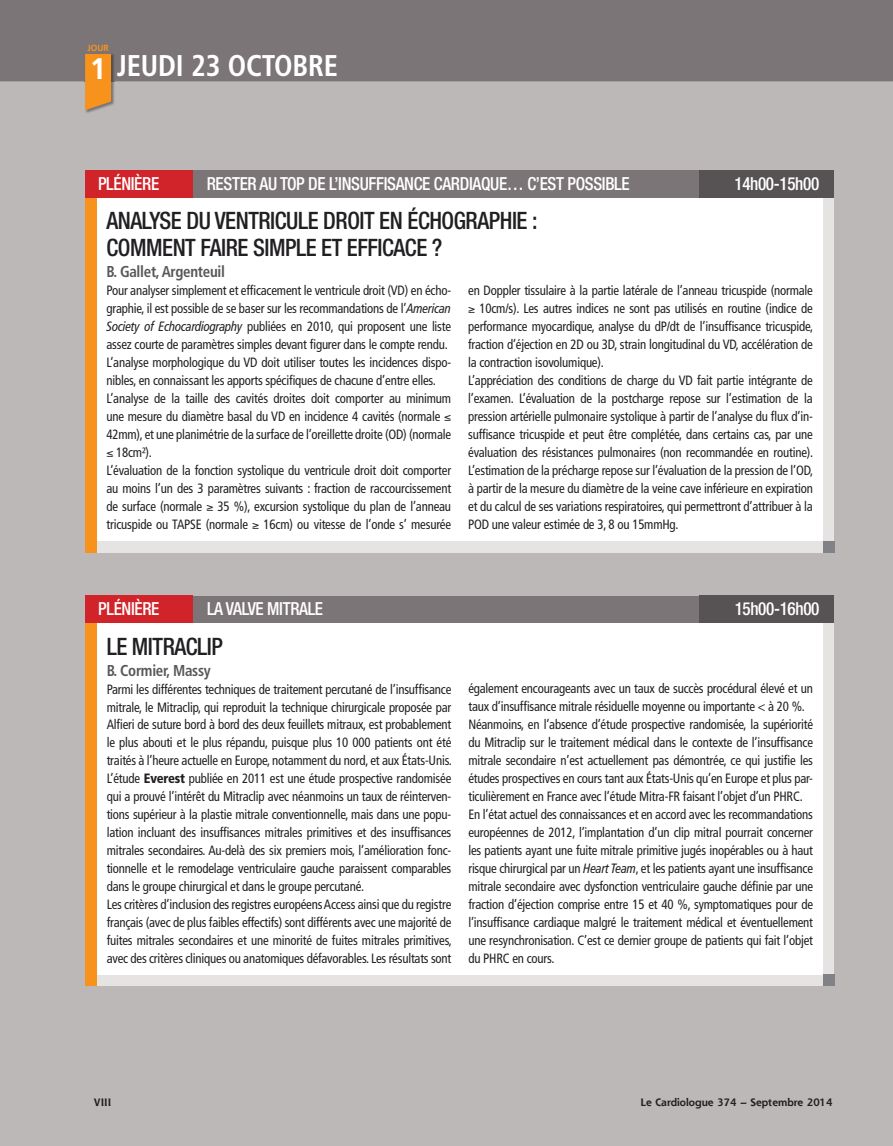
<style>
.page{position:relative;width:893px;height:1146px;background:#fff}
.page>*{position:absolute;margin:0;border:0;box-sizing:border-box;transform-origin:0 0}
.t1{font:700 condensed 30px "Frutiger LT Std";letter-spacing:-.005em;color:#fff;scale:.95 1}
.t2{font:700 29.85px "Frutiger LT Std";color:#fff;scale:.95 1}
.t3{font:500 condensed 24px/27px "Helvetica Neue";letter-spacing:-.02em;color:#211f22;scale:.95 1}
.t4{font:500 condensed 18px "Helvetica Neue";letter-spacing:-.02em;color:#fff;scale:.95 1}
.t5{font:700 condensed 15.75px "Frutiger LT Std";letter-spacing:-.02em;color:#57585a;scale:.95 1}
.t6{font:condensed 13.5px/18px "Frutiger";letter-spacing:-.015em;color:#231f20;scale:.95 1}
.t7{font:700 10.5px "Shannon";color:#231f20}
.t8{font:700 9px "Frutiger LT Std";color:#f7931d;scale:.95 1}
.s1{font-family:"Frutiger LT Pro";font-style:italic}
.s2{font-family:"Frutiger LT Std";font-weight:900}
</style>
<div class="page">
<div style="left:0;top:0;width:892px;height:1146px;background:#bcb8b8"></div>
<div style="left:0;top:0;width:892px;height:81px;background:#7c7577"></div>
<div style="left:193px;top:596px;width:506px;height:28px;background:#7c7577"></div>
<div style="left:699px;top:596px;width:135px;height:54px;background:#575254"></div>
<div style="left:85px;top:596px;width:108px;height:54px;background:#d1232a"></div>
<div style="left:85px;top:624px;width:749px;height:362px;background:#e6e4e3"></div>
<div style="left:85px;top:624px;width:12px;height:362px;background:#f7931d"></div>
<div style="left:97px;top:624px;width:726px;height:351px;background:#fff"></div>
<div style="left:823px;top:975px;width:11px;height:11px;background:#818285"></div>
<img style="left:85px;top:54px;width:29px;height:59px">
<svg style="left:85px;top:54px;width:26px;height:56px"></svg>
<div style="left:192px;top:170px;width:507px;height:28px;background:#7c7577"></div>
<div style="left:699px;top:170px;width:135px;height:54px;background:#575254"></div>
<div style="left:85px;top:170px;width:107px;height:54px;background:#d1232a"></div>
<div style="left:85px;top:198px;width:749px;height:354px;background:#e6e4e3"></div>
<div style="left:85px;top:198px;width:12px;height:354px;background:#f7931d"></div>
<div style="left:97px;top:198px;width:725px;height:343px;background:#fff"></div>
<div style="left:822px;top:541px;width:12px;height:11px;background:#818285"></div>
<p class="t8" style="left:88px;top:45px;width:24px">JOUR</p>
<h2 class="t2" style="left:90px;top:56px;width:18px">1</h2>
<h1 class="t1" style="left:117px;top:54px;width:234px">JEUDI 23 OCTOBRE</h1>
<h3 class="t4" style="left:98px;top:177px;width:66px">PLÉNIÈRE</h3>
<h3 class="t4" style="left:207px;top:177px;width:446px">RESTER AU TOP DE L’INSUFFISANCE CARDIAQUE… C’EST POSSIBLE</h3>
<h3 class="t4" style="left:734px;top:177px;width:91px">14h00-15h00</h3>
<h3 class="t3" style="left:106px;top:209px;width:455px">ANALYSE DU VENTRICULE DROIT EN ÉCHOGRAPHIE :<br>COMMENT FAIRE SIMPLE ET EFFICACE ?</h3>
<p class="t5" style="left:106px;top:265px;width:126px">B. Gallet, Argenteuil</p>
<p class="t6" style="left:106px;top:282px;width:364px">Pour analyser simplement et efficacement le ventricule droit (VD) en écho&shy;graphie, il est possible de se baser sur les recommandations de l’<span class="s1">American Society of Echocardiography</span> publiées en 2010, qui proposent une liste assez courte de paramètres simples devant figurer dans le compte rendu.<br>L’analyse morphologique du VD doit utiliser toutes les incidences dispo&shy;nibles, en connaissant les apports spécifiques de chacune d’entre elles.<br>L’analyse de la taille des cavités droites doit comporter au minimum une mesure du diamètre basal du VD en incidence 4 cavités (normale ≤ 42mm), et une planimétrie de la surface de l’oreillette droite (OD) (normale ≤ 18cm²).<br>L’évaluation de la fonction systolique du ventricule droit doit comporter au moins l’un des 3 paramètres suivants : fraction de raccourcissement de surface (normale ≥ 35 %), excursion systolique du plan de l’anneau tricuspide ou TAPSE (normale ≥ 16cm) ou vitesse de l’onde s’ mesurée</p>
<p class="t6" style="left:468px;top:282px;width:365px">en Doppler tissulaire à la partie latérale de l’anneau tricuspide (normale ≥ 10cm/s). Les autres indices ne sont pas utilisés en routine (indice de performance myocardique, analyse du dP/dt de l’insuffisance tricuspide, fraction d’éjection en 2D ou 3D, strain longitudinal du VD, accélération de la contraction isovolumique).<br>L’appréciation des conditions de charge du VD fait partie intégrante de l’examen. L’évaluation de la postcharge repose sur l’estimation de la pression artérielle pulmonaire systolique à partir de l’analyse du flux d’in&shy;suffisance tricuspide et peut être complétée, dans certains cas, par une évaluation des résistances pulmonaires (non recommandée en routine).<br>L’estimation de la précharge repose sur l’évaluation de la pression de l’OD, à partir de la mesure du diamètre de la veine cave inférieure en expiration et du calcul de ses variations respiratoires, qui permettront d’attribuer à la POD une valeur estimée de 3, 8 ou 15mmHg.</p>
<h3 class="t4" style="left:98px;top:602px;width:66px">PLÉNIÈRE</h3>
<h3 class="t4" style="left:207px;top:602px;width:124px">LA VALVE MITRALE</h3>
<h3 class="t4" style="left:734px;top:602px;width:91px">15h00-16h00</h3>
<h3 class="t3" style="left:107px;top:635px;width:124px">LE MITRACLIP</h3>
<p class="t5" style="left:107px;top:664px;width:111px">B. Cormier, Massy</p>
<p class="t6" style="left:107px;top:681px;width:365px">Parmi les différentes techniques de traitement percutané de l’insuffisance mitrale, le Mitraclip, qui reproduit la technique chirurgicale proposée par Alfieri de suture bord à bord des deux feuillets mitraux, est probablement le plus abouti et le plus répandu, puisque plus 10 000 patients ont été traités à l’heure actuelle en Europe, notamment du nord, et aux États-Unis.<br>L’étude <span class="s2">Everest</span> publiée en 2011 est une étude prospective randomisée qui a prouvé l’intérêt du Mitraclip avec néanmoins un taux de réinterven&shy;tions supérieur à la plastie mitrale conventionnelle, mais dans une popu&shy;lation incluant des insuffisances mitrales primitives et des insuffisances mitrales secondaires. Au-delà des six premiers mois, l’amélioration fonc&shy;tionnelle et le remodelage ventriculaire gauche paraissent comparables dans le groupe chirurgical et dans le groupe percutané.<br>Les critères d’inclusion des registres européens Access ainsi que du registre français (avec de plus faibles effectifs) sont différents avec une majorité de fuites mitrales secondaires et une minorité de fuites mitrales primitives, avec des critères cliniques ou anatomiques défavorables. Les résultats sont</p>
<p class="t6" style="left:468px;top:681px;width:364px">également encourageants avec un taux de succès procédural élevé et un taux d’insuffisance mitrale résiduelle moyenne ou importante &lt; à 20 %.<br>Néanmoins, en l’absence d’étude prospective randomisée, la supériorité du Mitraclip sur le traitement médical dans le contexte de l’insuffisance mitrale secondaire n’est actuellement pas démontrée, ce qui justifie les études prospectives en cours tant aux États-Unis qu’en Europe et plus par&shy;ticulièrement en France avec l’étude Mitra-FR faisant l’objet d’un PHRC.<br>En l’état actuel des connaissances et en accord avec les recommandations européennes de 2012, l’implantation d’un clip mitral pourrait concerner les patients ayant une fuite mitrale primitive jugés inopérables ou à haut risque chirurgical par un <span class="s1">Heart Team</span>, et les patients ayant une insuffisance mitrale secondaire avec dysfonction ventriculaire gauche définie par une fraction d’éjection comprise entre 15 et 40 %, symptomatiques pour de l’insuffisance cardiaque malgré le traitement médical et éventuellement une resynchronisation. C’est ce dernier groupe de patients qui fait l’objet du PHRC en cours.</p>
<p class="t7" style="left:94px;top:1098px;width:19px">VIII</p>
<p class="t7" style="left:640px;top:1098px;width:193px">Le Cardiologue 374 – Septembre 2014</p>
</div>
